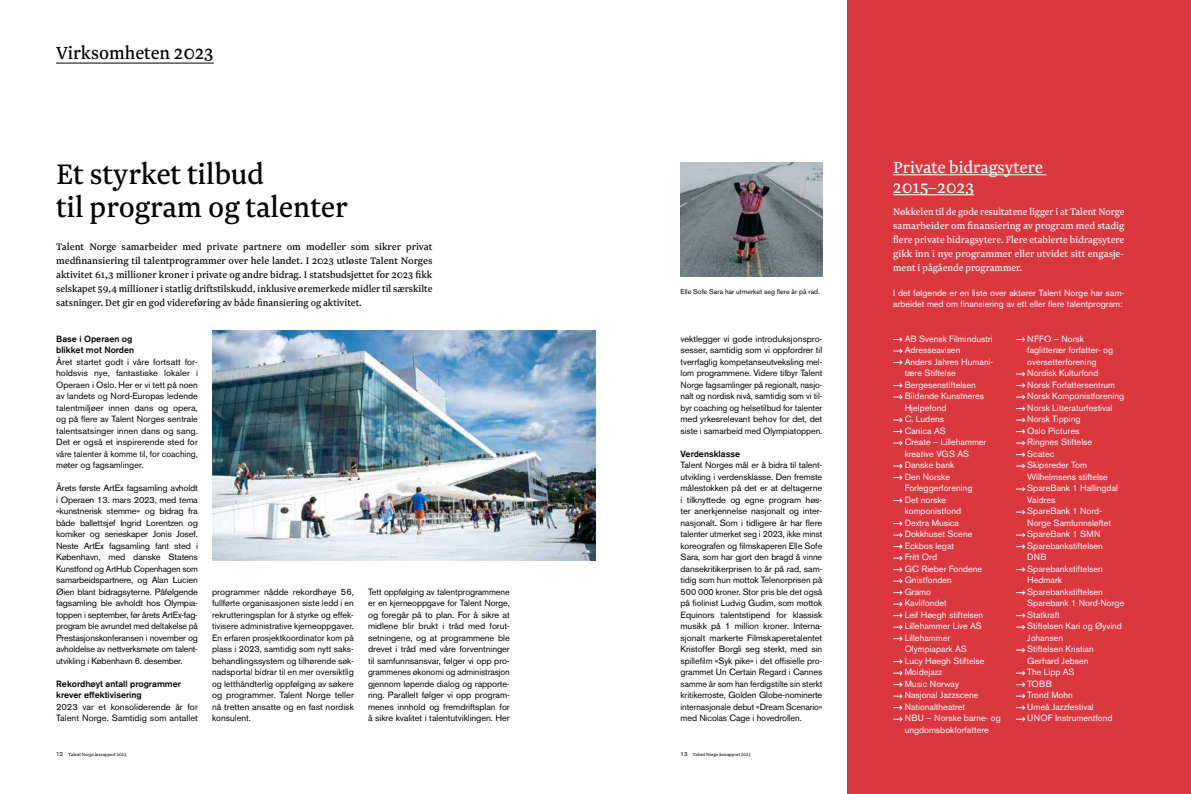
<style>
.page{position:relative;width:1191px;height:794px;background:#fff}
.page>*{position:absolute;margin:0;border:0;box-sizing:border-box;transform-origin:0 0}
.t1{font:33px/33px "Newzald";color:#000}
.t2{font:20.5px "Newzald";color:#000}
.t3{font:19px/20px "Newzald";color:#fff}
.t4{font:11px/14px "Newzald";color:#000;text-align:justify}
.t5{font:11px/14px "Newzald";color:#fff;text-align:justify}
.t6{font:9px/11.5px "Berthold Akzidenz Grotesk BE";letter-spacing:-.01em;color:#000;text-align:justify}
.t7{font:9px/11.5px "Berthold Akzidenz Grotesk BE";color:#fff}
.t8{font:500 9px/11.5px "Berthold Akzidenz Grotesk BE";color:#000}
.t9{font:7px "Berthold Akzidenz Grotesk BE";color:#000}
.t10{font:5px "Newzald";color:#000}
.s1{font-family:"Berthold Akzidenz Grotesk BE";font-size:6px}
</style>
<div class="page">
<hr style="left:56px;top:63px;width:158px;height:1px;background:#000">
<div style="left:848px;top:0;width:343px;height:794px;background:#da373e"></div>
<svg style="left:893px;top:337px;width:9px;height:5px"></svg>
<svg style="left:893px;top:348px;width:9px;height:5px"></svg>
<svg style="left:893px;top:360px;width:9px;height:5px"></svg>
<svg style="left:893px;top:383px;width:9px;height:5px"></svg>
<svg style="left:893px;top:394px;width:9px;height:5px"></svg>
<svg style="left:893px;top:417px;width:9px;height:5px"></svg>
<svg style="left:893px;top:429px;width:9px;height:5px"></svg>
<svg style="left:893px;top:440px;width:9px;height:5px"></svg>
<svg style="left:893px;top:463px;width:9px;height:5px"></svg>
<svg style="left:893px;top:475px;width:9px;height:5px"></svg>
<svg style="left:893px;top:498px;width:9px;height:5px"></svg>
<svg style="left:893px;top:521px;width:9px;height:5px"></svg>
<svg style="left:893px;top:532px;width:9px;height:5px"></svg>
<svg style="left:893px;top:544px;width:9px;height:5px"></svg>
<svg style="left:893px;top:555px;width:9px;height:5px"></svg>
<svg style="left:893px;top:567px;width:9px;height:5px"></svg>
<svg style="left:893px;top:578px;width:9px;height:5px"></svg>
<svg style="left:893px;top:590px;width:9px;height:5px"></svg>
<svg style="left:893px;top:602px;width:9px;height:4px"></svg>
<svg style="left:893px;top:613px;width:9px;height:5px"></svg>
<svg style="left:893px;top:625px;width:9px;height:4px"></svg>
<svg style="left:893px;top:636px;width:9px;height:5px"></svg>
<svg style="left:893px;top:659px;width:9px;height:5px"></svg>
<svg style="left:893px;top:671px;width:9px;height:4px"></svg>
<svg style="left:893px;top:682px;width:9px;height:5px"></svg>
<svg style="left:893px;top:694px;width:9px;height:4px"></svg>
<svg style="left:893px;top:705px;width:9px;height:5px"></svg>
<svg style="left:893px;top:717px;width:9px;height:4px"></svg>
<svg style="left:1016px;top:337px;width:9px;height:5px"></svg>
<svg style="left:1016px;top:372px;width:9px;height:4px"></svg>
<svg style="left:1016px;top:383px;width:9px;height:5px"></svg>
<svg style="left:1016px;top:395px;width:9px;height:4px"></svg>
<svg style="left:1016px;top:406px;width:9px;height:5px"></svg>
<svg style="left:1016px;top:418px;width:9px;height:4px"></svg>
<svg style="left:1016px;top:429px;width:9px;height:5px"></svg>
<svg style="left:1016px;top:441px;width:9px;height:4px"></svg>
<svg style="left:1016px;top:452px;width:9px;height:5px"></svg>
<svg style="left:1016px;top:464px;width:9px;height:4px"></svg>
<svg style="left:1016px;top:487px;width:9px;height:4px"></svg>
<svg style="left:1016px;top:510px;width:9px;height:4px"></svg>
<svg style="left:1016px;top:533px;width:9px;height:4px"></svg>
<svg style="left:1016px;top:544px;width:9px;height:5px"></svg>
<svg style="left:1016px;top:567px;width:9px;height:5px"></svg>
<svg style="left:1016px;top:590px;width:9px;height:5px"></svg>
<svg style="left:1016px;top:613px;width:9px;height:5px"></svg>
<svg style="left:1016px;top:625px;width:9px;height:4px"></svg>
<svg style="left:1016px;top:648px;width:9px;height:4px"></svg>
<svg style="left:1016px;top:671px;width:9px;height:4px"></svg>
<svg style="left:1016px;top:682px;width:9px;height:5px"></svg>
<svg style="left:1016px;top:694px;width:9px;height:4px"></svg>
<svg style="left:1016px;top:705px;width:9px;height:5px"></svg>
<svg style="left:1016px;top:717px;width:9px;height:4px"></svg>
<hr style="left:893px;top:175px;width:153px;height:1px;background:#fff">
<hr style="left:893px;top:195px;width:81px;height:1px;background:#fff">
<img style="left:213px;top:330px;width:382px;height:230px">
<img style="left:680px;top:162px;width:142px;height:115px">
<h2 class="t2" style="left:56px;top:40px;width:159px">Virksomheten 2023</h2>
<h1 class="t1" style="left:56px;top:157px;width:293px">Et styrket tilbud<br>til program og talenter</h1>
<p class="t4" style="left:56px;top:239px;width:378px">Talent Norge samarbeider med private partnere om modeller som sikrer privat medfinansiering til talentprogrammer over hele landet. I 2023 utløste Talent Norges aktivitet 61,3 millioner kroner i private og andre bidrag. I statsbudsjettet for 2023 fikk selskapet 59,4 millioner i statlig driftstilskudd, inklusive øremerkede midler til særskilte satsninger. Det gir en god videreføring av både finansiering og aktivitet.</p>
<p class="t8" style="left:56px;top:333px;width:80px">Base i Operaen og blikket mot Norden</p>
<p class="t6" style="left:56px;top:356px;width:143px">Året startet godt i våre fortsatt for&shy;holdsvis nye, fantastiske lokaler i Operaen i Oslo. Her er vi tett på noen av landets og Nord-Europas ledende talentmiljøer innen dans og opera, og på flere av Talent Norges sentrale talentsatsinger innen dans og sang.<br>Det er også et inspirerende sted for våre talenter å komme til, for coaching, møter og fagsamlinger.</p>
<p class="t6" style="left:56px;top:482px;width:143px">Årets første ArtEx fagsamling avholdt i Operaen 13. mars 2023, med tema «kunstnerisk stemme» og bidrag fra både ballettsjef Ingrid Lorentzen og komiker og serieskaper Jonis Josef.<br>Neste ArtEx fagsamling fant sted i København, med danske Statens Kunstfond og ArtHub Copenhagen som samarbeidspartnere, og Alan Lucien Øien blant bidragsyterne. Påfølgende fagsamling ble avholdt hos Olympia&shy;toppen i september, før årets ArtEx-fag&shy;program ble avrundet med deltakelse på Prestasjonskonferansen i november og avholdelse av nettverksmøte om talent&shy;utvikling i København 6. desember.</p>
<p class="t8" style="left:56px;top:678px;width:126px">Rekordhøyt antall programmer krever effektivisering</p>
<p class="t6" style="left:56px;top:701px;width:143px">2023 var et konsoliderende år for<br>Talent Norge. Samtidig som antallet</p>
<p class="t6" style="left:212px;top:586px;width:143px">programmer nådde rekordhøye 56, fullførte organisasjonen siste ledd i en rekrutteringsplan for å styrke og effek&shy;tivisere administrative kjerneoppgaver.<br>En erfaren prosjektkoordinator kom på plass i 2023, samtidig som nytt saks&shy;behandlingssystem og tilhørende søk&shy;nadsportal bidrar til en mer oversiktlig og letthåndterlig oppfølging av søkere og programmer. Talent Norge teller nå tretten ansatte og en fast nordisk konsulent.</p>
<p class="t6" style="left:368px;top:586px;width:143px">Tett oppfølging av talentprogrammene er en kjerneoppgave for Talent Norge, og foregår på to plan. For å sikre at midlene blir brukt i tråd med forut&shy;setningene, og at programmene ble drevet i tråd med våre forventninger til samfunnsansvar, følger vi opp pro&shy;grammenes økonomi og administrasjon gjennom løpende dialog og rapporte&shy;ring. Parallelt følger vi opp program&shy;menes innhold og fremdriftsplan for å sikre kvalitet i talentutviklingen. Her</p>
<p class="t9" style="left:680px;top:287px;width:141px">Elle Sofe Sara har utmerket seg flere år på rad.</p>
<p class="t6" style="left:680px;top:333px;width:143px">vektlegger vi gode introduksjonspro&shy;sesser, samtidig som vi oppfordrer til tverrfaglig kompetanseutveksling mel&shy;lom programmene. Videre tilbyr Talent Norge fagsamlinger på regionalt, nasjo&shy;nalt og nordisk nivå, samtidig som vi til&shy;byr coaching og helsetilbud for talenter med yrkesrelevant behov for det, det siste i samarbeid med Olympiatoppen.</p>
<p class="t8" style="left:680px;top:448px;width:61px">Verdensklasse</p>
<p class="t6" style="left:680px;top:459px;width:143px">Talent Norges mål er å bidra til talent&shy;utvikling i verdensklasse. Den fremste målestokken på det er at deltagerne i tilknyttede og egne program høs&shy;ter anerkjennelse nasjonalt og inter&shy;nasjonalt. Som i tidligere år har flere talenter utmerket seg i 2023, ikke minst koreografen og filmskaperen Elle Sofe Sara, som har gjort den bragd å vinne dansekritikerprisen to år på rad, sam&shy;tidig som hun mottok Telenorprisen på 500 000 kroner. Stor pris ble det også på fiolinist Ludvig Gudim, som mottok Equinors talentstipend for klassisk musikk på 1 million kroner. Interna&shy;sjonalt markerte Filmskaperetalentet Kristoffer Borgli seg sterkt, med sin spillefilm «Syk pike» i det offisielle pro&shy;grammet Un Certain Regard i Cannes samme år som han ferdigstilte sin sterkt kritikerroste, Golden Globe-nominerte internasjonale debut «Dream Scenario» med Nicolas Cage i hovedrollen.</p>
<p class="t10" style="left:56px;top:751px;width:72px"><span class="s1">12</span> Talent Norge årsrapport 2023</p>
<p class="t10" style="left:680px;top:751px;width:72px"><span class="s1">13</span> Talent Norge årsrapport 2023</p>
<h3 class="t3" style="left:893px;top:157px;width:151px">Private bidragsytere<br>2015–2023</h3>
<p class="t5" style="left:893px;top:205px;width:233px">Nøkkelen til de gode resultatene ligger i at Talent Norge samarbeider om finansiering av program med stadig flere private bidragsytere. Flere etablerte bidragsytere gikk inn i nye programmer eller utvidet sitt engasje&shy;ment i pågående programmer.</p>
<p class="t7" style="left:893px;top:287px;width:233px">I det følgende er en liste over aktører Talent Norge har sam&shy;arbeidet med om finansiering av ett eller flere talentprogram:</p>
<p class="t7" style="left:904px;top:333px;width:98px">AB Svensk Filmindustri<br>Adresseavisen<br>Anders Jahres Humani&shy;tære Stiftelse<br>Bergesenstiftelsen<br>Bildende Kunstneres<br>Hjelpefond<br>C. Ludens<br>Canica AS<br>Create – Lillehammer kreative VGS AS<br>Danske bank<br>Den Norske<br>Forleggerforening<br>Det norske komponistfond<br>Dextra Musica<br>Dokkhuset Scene<br>Eckbos legat<br>Fritt Ord<br>GC Rieber Fondene<br>Gnistfonden<br>Gramo<br>Kavlifondet<br>Leif Høegh stiftelsen<br>Lillehammer Live AS<br>Lillehammer<br>Olympiapark AS<br>Lucy Høegh Stiftelse<br>Moldejazz<br>Music Norway<br>Nasjonal Jazzscene<br>Nationaltheatret<br>NBU – Norske barne- og ungdomsbokforfattere</p>
<p class="t7" style="left:1027px;top:333px;width:99px">NFFO – Norsk faglitterær forfatter- og oversetterforening<br>Nordisk Kulturfond<br>Norsk Forfattersentrum<br>Norsk Komponistforening<br>Norsk Litteraturfestival<br>Norsk Tipping<br>Oslo Pictures<br>Ringnes Stiftelse<br>Scatec<br>Skipsreder Tom<br>Wilhelmsens stiftelse<br>SpareBank 1 Hallingdal<br>Valdres<br>SpareBank 1 Nord-<br>Norge Samfunnsløftet<br>SpareBank 1 SMN<br>Sparebankstiftelsen<br>DNB<br>Sparebankstiftelsen<br>Hedmark<br>Sparebankstiftelsen<br>Sparebank 1 Nord-Norge<br>Statkraft<br>Stiftelsen Kari og Øyvind<br>Johansen<br>Stiftelsen Kristian<br>Gerhard Jebsen<br>The Lipp AS<br>TOBB<br>Trond Mohn<br>Umeå Jazzfestival<br>UNOF Instrumentfond</p>
</div>
